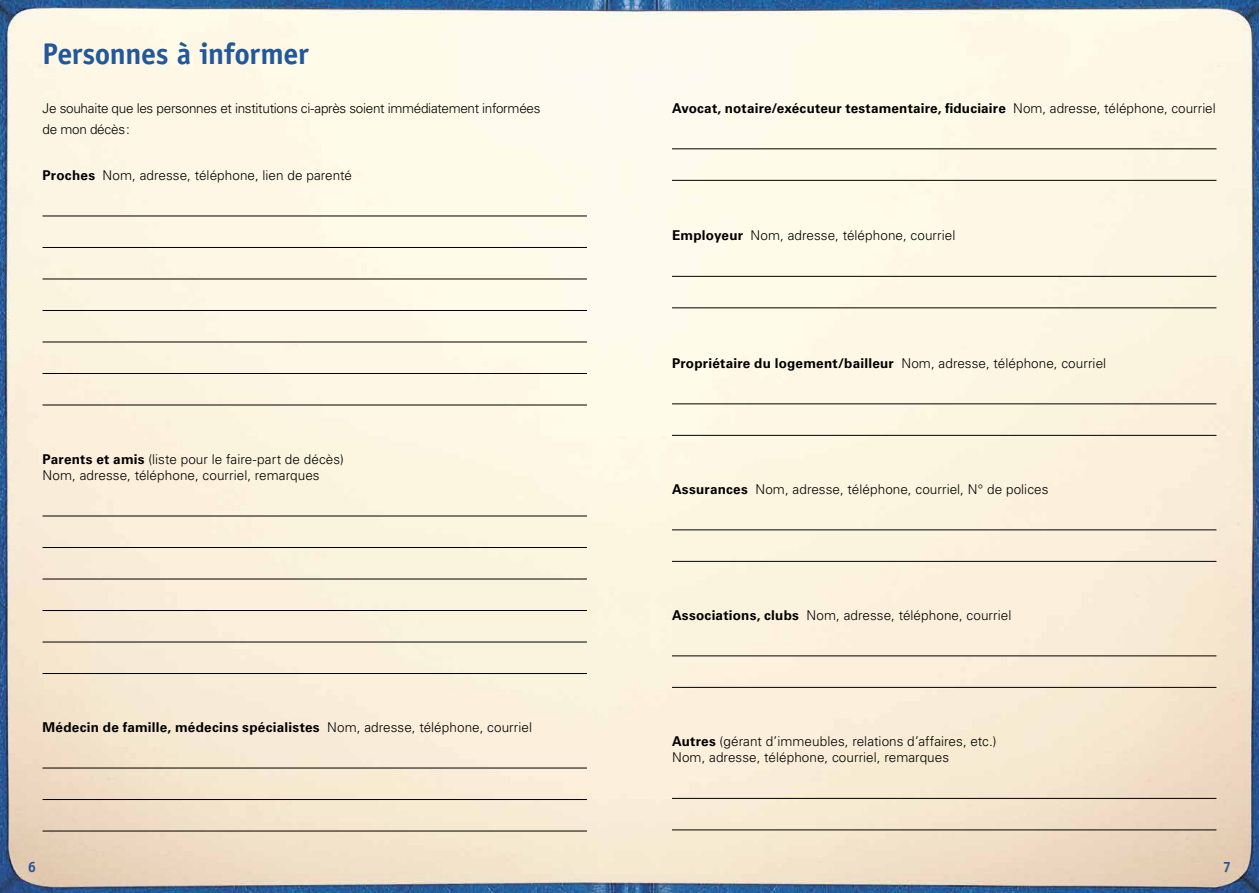
<style>
.page{position:relative;width:1259px;height:893px;background:#fff}
.page>*{position:absolute;margin:0;border:0;box-sizing:border-box;transform-origin:0 0}
.Lauftext_klein{font:700 30px "Officina Sans Std";letter-spacing:-.015em;color:#21589b}
.Lauftext_klein-2{font:700 15px "Officina Sans Std";color:#21589b}
.t1{font:300 13.5px/16.5px "Univers LT Std";letter-spacing:.005em;color:#000}
.t2{font:700 13.5px "Univers LT Std";letter-spacing:.015em;color:#000}
.t3{font:300 13.5px/21px "Univers LT Std";letter-spacing:-.02em;color:#000}
.s1{font-weight:700}
.s2{font-weight:300}
</style>
<div class="page">
<img style="left:0;top:0;width:1259px;height:893px">
<hr style="left:43px;top:216px;width:544px;height:1px;background:#000">
<hr style="left:43px;top:247px;width:544px;height:1px;background:#000">
<hr style="left:43px;top:279px;width:544px;height:1px;background:#000">
<hr style="left:43px;top:310px;width:544px;height:1px;background:#000">
<hr style="left:43px;top:342px;width:544px;height:1px;background:#000">
<hr style="left:43px;top:373px;width:544px;height:1px;background:#000">
<hr style="left:43px;top:405px;width:544px;height:1px;background:#000">
<hr style="left:43px;top:516px;width:544px;height:1px;background:#000">
<hr style="left:43px;top:547px;width:544px;height:1px;background:#000">
<hr style="left:43px;top:579px;width:544px;height:1px;background:#000">
<hr style="left:43px;top:610px;width:544px;height:1px;background:#000">
<hr style="left:43px;top:642px;width:544px;height:1px;background:#000">
<hr style="left:43px;top:673px;width:544px;height:1px;background:#000">
<hr style="left:43px;top:768px;width:544px;height:1px;background:#000">
<hr style="left:43px;top:799px;width:544px;height:1px;background:#000">
<hr style="left:43px;top:831px;width:544px;height:1px;background:#000">
<hr style="left:672px;top:149px;width:544px;height:1px;background:#000">
<hr style="left:672px;top:180px;width:544px;height:1px;background:#000">
<hr style="left:672px;top:276px;width:544px;height:1px;background:#000">
<hr style="left:672px;top:308px;width:544px;height:1px;background:#000">
<hr style="left:672px;top:404px;width:544px;height:1px;background:#000">
<hr style="left:672px;top:435px;width:544px;height:1px;background:#000">
<hr style="left:672px;top:530px;width:544px;height:1px;background:#000">
<hr style="left:672px;top:561px;width:544px;height:1px;background:#000">
<hr style="left:672px;top:656px;width:544px;height:1px;background:#000">
<hr style="left:672px;top:687px;width:544px;height:1px;background:#000">
<hr style="left:672px;top:798px;width:544px;height:1px;background:#000">
<hr style="left:672px;top:830px;width:544px;height:1px;background:#000">
<p class="Lauftext_klein" style="left:43px;top:35px;width:267px">Personnes à informer</p>
<p class="t3" style="left:43px;top:98px;width:499px">Je souhaite que les personnes et institutions ci-après soient immédiatement informées de mon décès:</p>
<p class="t1" style="left:43px;top:167px;width:311px"><span class="s1">Proches</span> Nom, adresse, téléphone, lien de parenté</p>
<p class="t1" style="left:43px;top:450px;width:303px"><span class="s1">Parents et amis</span> (liste pour le faire-part de décès)<br>Nom, adresse, téléphone, courriel, remarques</p>
<p class="t2" style="left:43px;top:719px;width:491px">Médecin de famille, médecins spécialistes <span class="s2">Nom, adresse, téléphone, courriel</span></p>
<p class="t2" style="left:672px;top:100px;width:545px">Avocat, notaire/exécuteur testamentaire, fiduciaire <span class="s2">Nom, adresse, téléphone, courriel</span></p>
<p class="t1" style="left:672px;top:227px;width:285px"><span class="s1">Employeur</span> Nom, adresse, téléphone, courriel</p>
<p class="t2" style="left:672px;top:355px;width:436px">Propriétaire du logement/bailleur <span class="s2">Nom, adresse, téléphone, courriel</span></p>
<p class="t1" style="left:672px;top:481px;width:378px"><span class="s1">Assurances</span> Nom, adresse, téléphone, courriel, N° de polices</p>
<p class="t1" style="left:672px;top:607px;width:341px"><span class="s1">Associations, clubs</span> Nom, adresse, téléphone, courriel</p>
<p class="t1" style="left:672px;top:733px;width:326px"><span class="s1">Autres</span> (gérant d’immeubles, relations d’affaires, etc.)<br>Nom, adresse, téléphone, courriel, remarques</p>
<p class="Lauftext_klein-2" style="left:28px;top:857px;width:10px">6</p>
<p class="Lauftext_klein-2" style="left:1223px;top:857px;width:10px">7</p>
</div>
